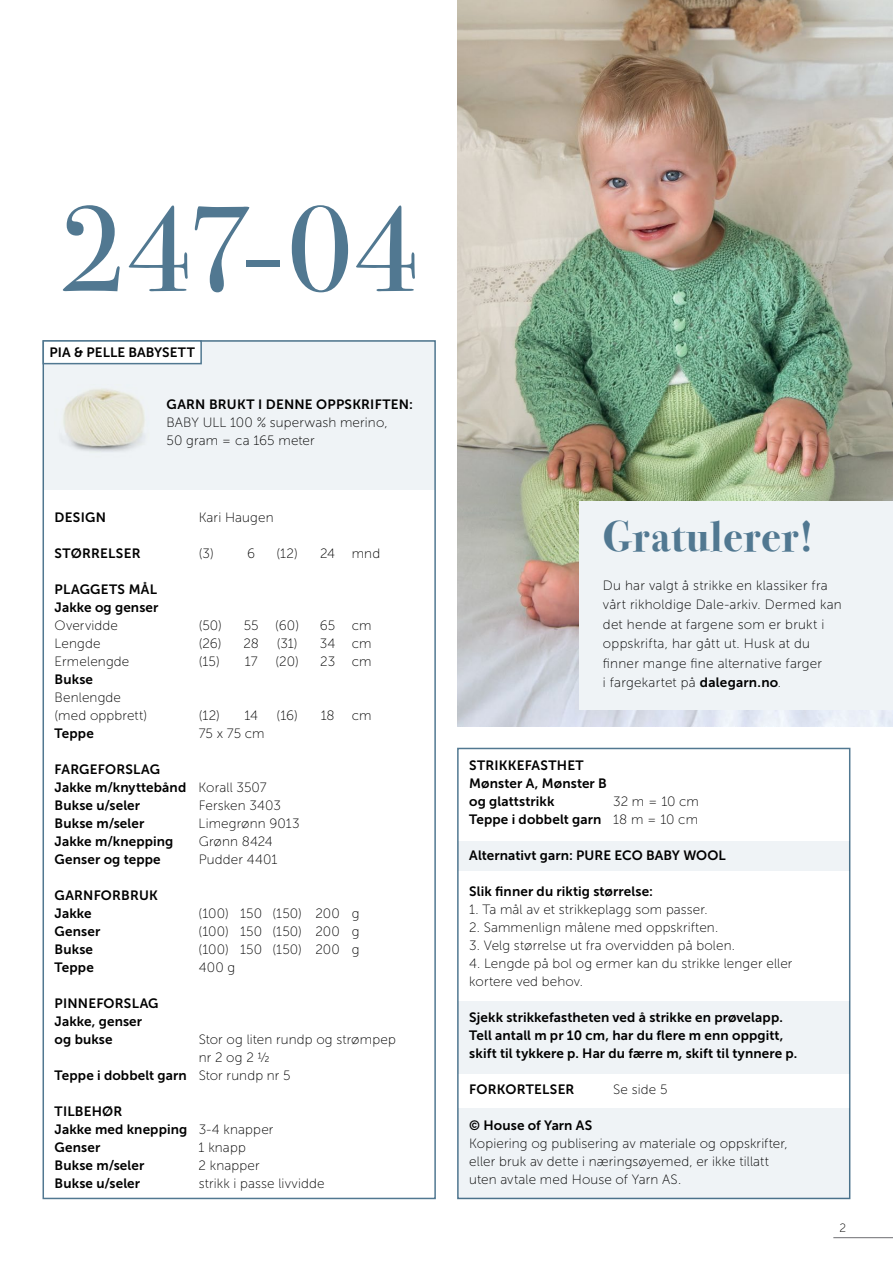
<style>
.page{position:relative;width:893px;height:1263px;background:#fff}
.page>*{position:absolute;margin:0;border:0;box-sizing:border-box;transform-origin:0 0}
.t1{font:121.5px "Bodoni Svty Two ITCTT";color:#517891}
.t2{font:700 43.5px "Bodoni Svty Two ITCTT";letter-spacing:.02em;color:#517891}
.INNHOLD{font:13.5px "Museo Sans 100";letter-spacing:.01em;color:#000}
.INNHOLD-2{font:13.5px "Museo Sans 700";letter-spacing:.01em;color:#000}
.INNHOLD_-_Midtstilt{font:13.5px "Museo Sans 100";letter-spacing:.02em;color:#000}
.INNHOLD-_Opps{font:13.5px "Museo Sans 700";letter-spacing:.005em;color:#000}
.INNHOLD-3{font:13.5px "Museo Sans 700";letter-spacing:.03em;color:#000}
.t3{font:12px "Museo Sans 100";color:#000}
.s1{font-family:"Museo Sans 100"}
.s2{font-family:"Museo Sans 700"}
</style>
<div class="page">
<hr style="left:833px;top:1237px;width:60px;height:1px;background:#6d6e71">
<img style="left:457px;top:0;width:436px;height:726px">
<div style="left:43px;top:341px;width:392px;height:149px;background:#eff3f6"></div>
<div style="left:43px;top:341px;width:158px;height:23px;background:#fff"></div>
<div style="left:43px;top:340px;width:159px;height:24px;border:2px solid #517891"></div>
<img style="left:63px;top:388px;width:82px;height:64px">
<div style="left:458px;top:1001px;width:392px;height:73px;background:#eff3f6"></div>
<div style="left:458px;top:1108px;width:392px;height:91px;background:#eff3f6"></div>
<div style="left:458px;top:841px;width:392px;height:30px;background:#eff3f6"></div>
<div style="left:580px;top:501px;width:313px;height:208px;background:#eff3f6"></div>
<p class="t1" style="left:60px;top:150px;width:360px">247-04</p>
<p class="INNHOLD-_Opps" style="left:50px;top:345px;width:147px">PIA &amp; PELLE BABYSETT</p>
<p class="INNHOLD-2" style="left:167px;top:396px;width:248px">GARN BRUKT I DENNE OPPSKRIFTEN:</p>
<p class="INNHOLD" style="left:167px;top:415px;width:223px">BABY ULL 100 % superwash merino,</p>
<p class="INNHOLD" style="left:167px;top:433px;width:150px">50 gram = ca 165 meter</p>
<p class="INNHOLD-2" style="left:55px;top:510px;width:53px">DESIGN</p>
<p class="INNHOLD" style="left:199px;top:510px;width:77px">Kari Haugen</p>
<p class="INNHOLD-2" style="left:55px;top:546px;width:87px">STØRRELSER</p>
<p class="INNHOLD" style="left:199px;top:546px;width:17px">(3)</p>
<p class="INNHOLD" style="left:247px;top:546px;width:9px">6</p>
<p class="INNHOLD" style="left:276px;top:546px;width:105px">(12) 24 mnd</p>
<p class="INNHOLD-3" style="left:55px;top:582px;width:104px">PLAGGETS MÅL</p>
<p class="INNHOLD-2" style="left:55px;top:600px;width:105px">Jakke og genser</p>
<p class="INNHOLD" style="left:55px;top:618px;width:65px">Overvidde</p>
<p class="INNHOLD" style="left:199px;top:618px;width:102px">(50) 55 (60)</p>
<p class="INNHOLD" style="left:320px;top:618px;width:53px">65 cm</p>
<p class="INNHOLD" style="left:55px;top:636px;width:47px">Lengde</p>
<p class="INNHOLD" style="left:199px;top:636px;width:62px">(26) 28</p>
<p class="INNHOLD" style="left:277px;top:636px;width:96px">(31) 34 cm</p>
<p class="INNHOLD" style="left:55px;top:654px;width:76px">Ermelengde</p>
<p class="INNHOLD" style="left:199px;top:654px;width:60px">(15) 17</p>
<p class="INNHOLD" style="left:276px;top:654px;width:97px">(20) 23 cm</p>
<p class="INNHOLD-2" style="left:55px;top:672px;width:40px">Bukse</p>
<p class="INNHOLD" style="left:55px;top:690px;width:68px">Benlengde</p>
<p class="INNHOLD" style="left:55px;top:708px;width:94px">(med oppbrett)</p>
<p class="INNHOLD" style="left:199px;top:708px;width:61px">(12) 14</p>
<p class="INNHOLD" style="left:277px;top:708px;width:60px">(16) 18</p>
<p class="INNHOLD" style="left:352px;top:708px;width:21px">cm</p>
<p class="INNHOLD-2" style="left:55px;top:726px;width:41px">Teppe</p>
<p class="INNHOLD" style="left:199px;top:726px;width:68px">75 x 75 cm</p>
<p class="INNHOLD-2" style="left:55px;top:762px;width:107px">FARGEFORSLAG</p>
<p class="INNHOLD-2" style="left:55px;top:780px;width:213px">Jakke m/knyttebånd <span class="s1">Korall 3507</span></p>
<p class="INNHOLD-2" style="left:55px;top:798px;width:87px">Bukse u/seler</p>
<p class="INNHOLD" style="left:199px;top:798px;width:84px">Fersken 3403</p>
<p class="INNHOLD-2" style="left:55px;top:816px;width:91px">Bukse m/seler</p>
<p class="INNHOLD" style="left:199px;top:816px;width:103px">Limegrønn 9013</p>
<p class="INNHOLD-2" style="left:55px;top:834px;width:120px">Jakke m/knepping</p>
<p class="INNHOLD" style="left:199px;top:834px;width:76px">Grønn 8424</p>
<p class="INNHOLD-2" style="left:55px;top:852px;width:108px">Genser og teppe</p>
<p class="INNHOLD" style="left:199px;top:852px;width:80px">Pudder 4401</p>
<p class="INNHOLD-2" style="left:55px;top:888px;width:105px">GARNFORBRUK</p>
<p class="INNHOLD-2" style="left:55px;top:906px;width:39px">Jakke</p>
<p class="INNHOLD" style="left:199px;top:906px;width:162px">(100) 150 (150) 200 g</p>
<p class="INNHOLD-2" style="left:55px;top:924px;width:47px">Genser</p>
<p class="INNHOLD" style="left:199px;top:924px;width:162px">(100) 150 (150) 200 g</p>
<p class="INNHOLD-2" style="left:55px;top:942px;width:40px">Bukse</p>
<p class="INNHOLD" style="left:199px;top:942px;width:162px">(100) 150 (150) 200 g</p>
<p class="INNHOLD-2" style="left:55px;top:960px;width:41px">Teppe</p>
<p class="INNHOLD" style="left:199px;top:960px;width:38px">400 g</p>
<p class="INNHOLD-2" style="left:55px;top:996px;width:105px">PINNEFORSLAG</p>
<p class="INNHOLD-2" style="left:55px;top:1014px;width:89px">Jakke, genser</p>
<p class="INNHOLD-2" style="left:55px;top:1032px;width:60px">og bukse</p>
<p class="INNHOLD" style="left:199px;top:1032px;width:199px">Stor og liten rundp og strømpep</p>
<p class="INNHOLD" style="left:199px;top:1050px;width:73px">nr 2 og 2 ½</p>
<p class="INNHOLD-2" style="left:55px;top:1068px;width:238px">Teppe i dobbelt garn <span class="s1">Stor rundp nr 5</span></p>
<p class="INNHOLD-2" style="left:55px;top:1104px;width:69px">TILBEHØR</p>
<p class="INNHOLD-2" style="left:55px;top:1122px;width:220px">Jakke med knepping <span class="s1">3-4 knapper</span></p>
<p class="INNHOLD-2" style="left:55px;top:1140px;width:47px">Genser</p>
<p class="INNHOLD" style="left:199px;top:1140px;width:49px">1 knapp</p>
<p class="INNHOLD-2" style="left:55px;top:1158px;width:91px">Bukse m/seler</p>
<p class="INNHOLD" style="left:199px;top:1158px;width:63px">2 knapper</p>
<p class="INNHOLD-2" style="left:55px;top:1176px;width:87px">Bukse u/seler</p>
<p class="INNHOLD" style="left:199px;top:1176px;width:127px">strikk i passe livvidde</p>
<p class="t2" style="left:603px;top:500px;width:212px">Gratulerer!</p>
<p class="INNHOLD_-_Midtstilt" style="left:603px;top:578px;width:226px">Du har valgt å strikke en klassiker fra</p>
<p class="INNHOLD_-_Midtstilt" style="left:603px;top:597px;width:240px">vårt rikholdige Dale-arkiv. Dermed kan</p>
<p class="INNHOLD_-_Midtstilt" style="left:603px;top:617px;width:223px">det hende at fargene som er brukt i</p>
<p class="INNHOLD_-_Midtstilt" style="left:603px;top:636px;width:209px">oppskrifta, har gått ut. Husk at du</p>
<p class="INNHOLD_-_Midtstilt" style="left:603px;top:656px;width:221px">finner mange fine alternative farger</p>
<p class="INNHOLD_-_Midtstilt" style="left:603px;top:675px;width:180px">i fargekartet på <span class="s2">dalegarn.no</span>.</p>
<p class="INNHOLD-2" style="left:469px;top:758px;width:116px">STRIKKEFASTHET</p>
<p class="INNHOLD-2" style="left:469px;top:776px;width:139px">Mønster A, Mønster B</p>
<p class="INNHOLD-2" style="left:469px;top:794px;width:87px">og glattstrikk</p>
<p class="INNHOLD" style="left:613px;top:794px;width:87px">32 m = 10 cm</p>
<p class="INNHOLD-2" style="left:469px;top:812px;width:230px">Teppe i dobbelt garn <span class="s1">18 m = 10 cm</span></p>
<p class="INNHOLD-2" style="left:469px;top:848px;width:258px">Alternativt garn: PURE ECO BABY WOOL</p>
<p class="INNHOLD-2" style="left:469px;top:884px;width:185px">Slik finner du riktig størrelse:</p>
<p class="INNHOLD" style="left:469px;top:902px;width:240px">1. Ta mål av et strikkeplagg som passer.</p>
<p class="INNHOLD" style="left:469px;top:920px;width:250px">2. Sammenlign målene med oppskriften.</p>
<p class="INNHOLD" style="left:469px;top:938px;width:267px">3. Velg størrelse ut fra overvidden på bolen.</p>
<p class="INNHOLD" style="left:469px;top:956px;width:325px">4. Lengde på bol og ermer kan du strikke lenger eller</p>
<p class="INNHOLD" style="left:469px;top:974px;width:115px">kortere ved behov.</p>
<p class="INNHOLD-2" style="left:469px;top:1010px;width:315px">Sjekk strikkefastheten ved å strikke en prøvelapp.</p>
<p class="INNHOLD-2" style="left:469px;top:1028px;width:316px">Tell antall m pr 10 cm, har du flere m enn oppgitt,</p>
<p class="INNHOLD-2" style="left:469px;top:1046px;width:330px">skift til tykkere p. Har du færre m, skift til tynnere p.</p>
<p class="INNHOLD-2" style="left:469px;top:1082px;width:107px">FORKORTELSER</p>
<p class="INNHOLD" style="left:613px;top:1082px;width:56px">Se side 5</p>
<p class="INNHOLD-2" style="left:469px;top:1118px;width:124px">© House of Yarn AS</p>
<p class="INNHOLD" style="left:469px;top:1136px;width:320px">Kopiering og publisering av materiale og oppskrifter,</p>
<p class="INNHOLD" style="left:469px;top:1154px;width:301px">eller bruk av dette i næringsøyemed, er ikke tillatt</p>
<p class="INNHOLD" style="left:469px;top:1172px;width:214px">uten avtale med House of Yarn AS.</p>
<p class="t3" style="left:839px;top:1221px;width:8px">2</p>
</div>
